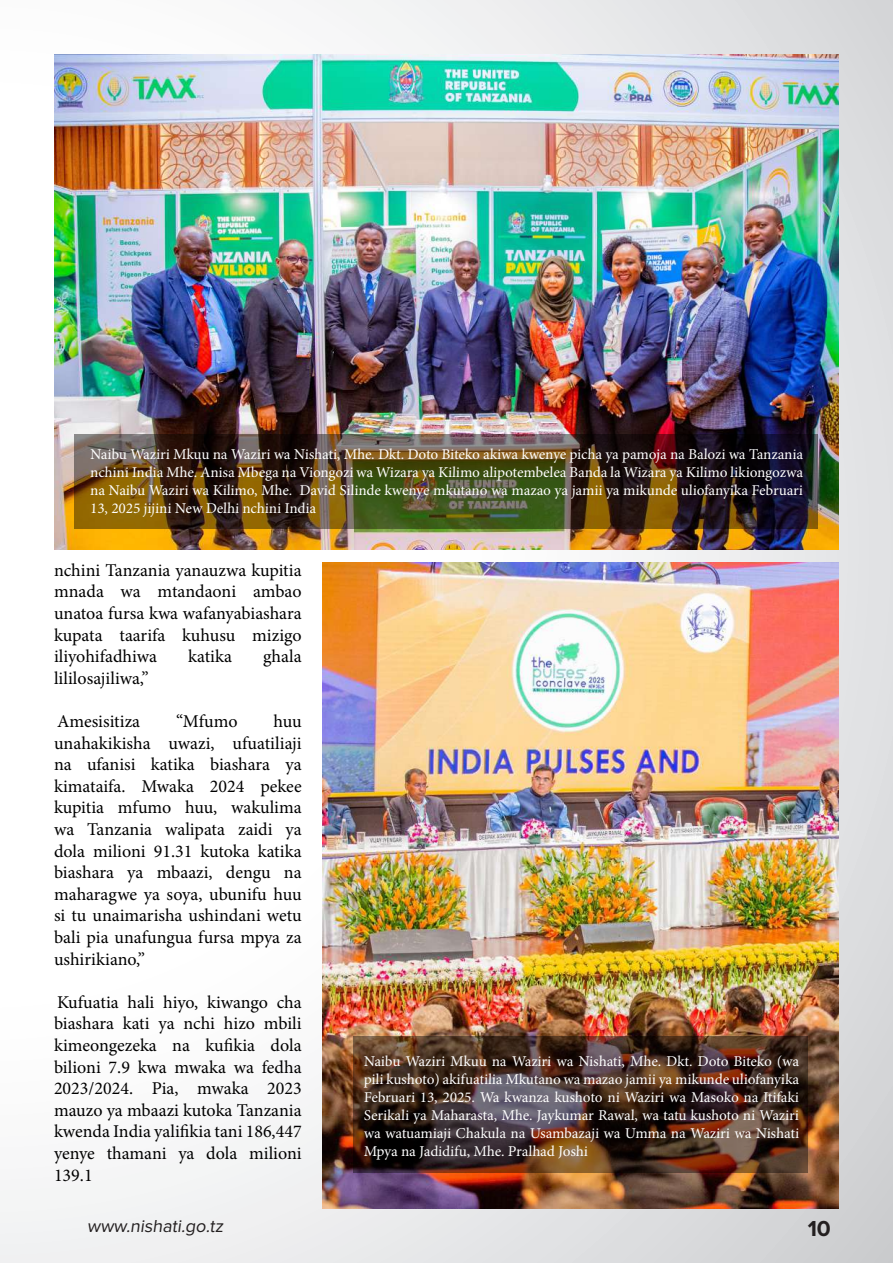
<style>
.page{position:relative;width:893px;height:1263px;background:#fff}
.page>*{position:absolute;margin:0;border:0;box-sizing:border-box;transform-origin:0 0}
.t1{font:700 22.5px "Proxima Nova";color:#231f20}
.t2{font:18px/21.6px "Minion Pro";color:#000;text-align:justify}
.t3{font:18px "Proxima Nova";color:#231f20}
.t4{font:15px/18px "Minion Pro";color:#fff;text-align:justify}
</style>
<div class="page">
<div style="left:0;top:0;width:893px;height:1263px;background:linear-gradient(to right,#fff,#d6d6d9)"></div>
<img style="left:54px;top:54px;width:785px;height:495px">
<img style="left:323px;top:563px;width:516px;height:646px">
<img style="left:74px;top:434px;width:743px;height:95px">
<img style="left:354px;top:1036px;width:454px;height:136px">
<p class="t4" style="left:90px;top:445px;width:715px">Naibu Waziri Mkuu na Waziri wa Nishati, Mhe. Dkt. Doto Biteko akiwa kwenye picha ya pamoja na Balozi wa Tanzania nchini India Mhe. Anisa Mbega na Viongozi wa Wizara ya Kilimo alipotembelea Banda la Wizara ya Kilimo likiongozwa na Naibu Waziri wa Kilimo, Mhe. David Silinde kwenye mkutano wa mazao ya jamii ya mikunde uliofanyika Februari 13, 2025 jijini New Delhi nchini India</p>
<p class="t2" style="left:54px;top:559px;width:249px">nchini Tanzania yanauzwa kupitia mnada wa mtandaoni ambao unatoa fursa kwa wafanyabiashara kupata taarifa kuhusu mizigo iliyohifadhiwa</p>
<p class="t2" style="left:188px;top:646px;width:45px">katika</p>
<p class="t2" style="left:263px;top:646px;width:40px">ghala</p>
<p class="t2" style="left:54px;top:667px;width:96px">lililosajiliwa,”</p>
<p class="t2" style="left:57px;top:710px;width:85px">Amesisitiza</p>
<p class="t2" style="left:176px;top:710px;width:63px">“Mfumo</p>
<p class="t2" style="left:54px;top:710px;width:249px;text-indent:219px">huu unahakikisha uwazi, ufuatiliaji na ufanisi katika biashara ya kimataifa. Mwaka 2024 pekee kupitia mfumo huu, wakulima wa Tanzania walipata zaidi ya dola milioni 91.31 kutoka katika biashara ya mbaazi, dengu na maharagwe ya soya, ubunifu huu si tu unaimarisha ushindani wetu bali pia unafungua fursa mpya za ushirikiano,”</p>
<p class="t2" style="left:54px;top:991px;width:249px">Kufuatia hali hiyo, kiwango cha biashara kati ya nchi hizo mbili kimeongezeka na kufikia dola bilioni 7.9 kwa mwaka wa fedha 2023/2024. Pia, mwaka 2023 mauzo ya mbaazi kutoka Tanzania kwenda India yalifikia tani 186,447 yenye thamani ya dola milioni 139.1</p>
<p class="t4" style="left:364px;top:1052px;width:437px">Naibu Waziri Mkuu na Waziri wa Nishati, Mhe. Dkt. Doto Biteko (wa pili kushoto) akifuatilia Mkutano wa mazao jamii ya mikunde uliofanyika Februari 13, 2025. Wa kwanza kushoto ni Waziri wa Masoko na Itifaki Serikali ya Maharasta, Mhe. Jaykumar Rawal, wa tatu kushoto ni Waziri wa watuamiaji Chakula na Usambazaji wa Umma na Waziri wa Nishati Mpya na Jadidifu, Mhe. Pralhad Joshi</p>
<p class="t3" style="left:87px;top:1216px;width:141px">www.nishati.go.tz</p>
<p class="t1" style="left:808px;top:1215px;width:25px">10</p>
</div>
